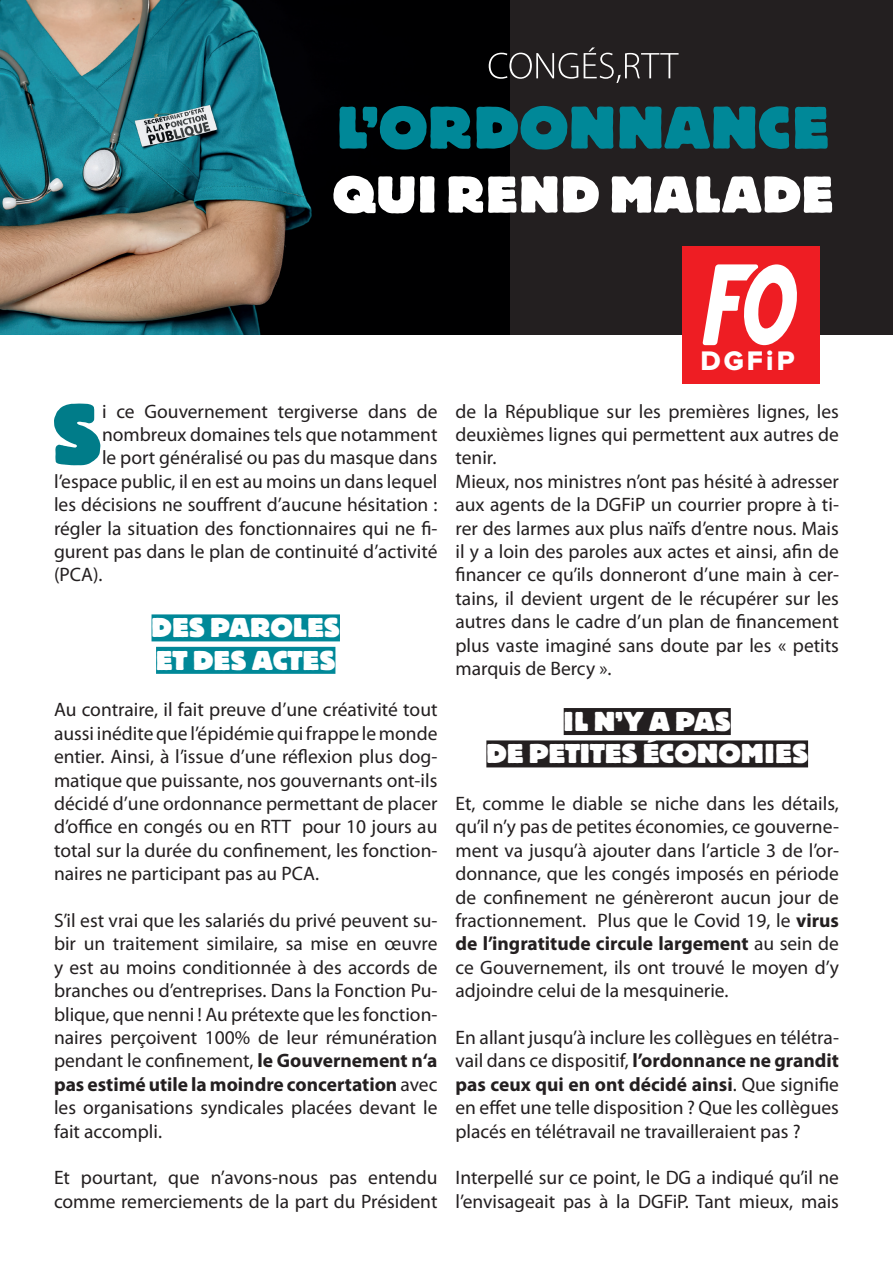
<style>
.page{position:relative;width:893px;height:1263px;background:#fff}
.page>*{position:absolute;margin:0;border:0;box-sizing:border-box;transform-origin:0 0}
.t1{font:800 84.75px "Block BE";color:#007c89}
.t2{font:27.9px "Proxima Nova Extrabld";letter-spacing:.11em;color:#fff}
.t3{font:800 27px "Block BE";letter-spacing:.02em;color:#fff}
.t4{font:800 27px "Block BE";color:#fff}
.t5{font:19.5px/23.4px "Myriad Pro";color:#231f20;text-align:justify}
.s1{font-weight:700}
</style>
<div class="page">
<div style="left:0;top:0;width:893px;height:335px;background:#231f20"></div>
<img style="left:0;top:0;width:509px;height:335px">
<svg style="left:339px;top:106px;width:274px;height:44px;background:#03636f"></svg>
<svg style="left:619px;top:106px;width:170px;height:43px"></svg>
<svg style="left:795px;top:107px;width:33px;height:42px"></svg>
<svg style="left:333px;top:176px;width:102px;height:37px;background:#bababa"></svg>
<svg style="left:448px;top:176px;width:151px;height:37px;background:#c7c6c7"></svg>
<svg style="left:612px;top:176px;width:220px;height:37px"></svg>
<svg style="left:489px;top:53px;width:89px;height:26px"></svg>
<svg style="left:584px;top:48px;width:95px;height:35px"></svg>
<div style="left:152px;top:614px;width:188px;height:27px;background:#008898"></div>
<div style="left:156px;top:647px;width:179px;height:27px;background:#008898"></div>
<div style="left:564px;top:708px;width:167px;height:27px;background:#231f20"></div>
<div style="left:486px;top:740px;width:322px;height:27px;background:#231f20"></div>
<div style="left:682px;top:246px;width:137px;height:138px;background:#ee1d23"></div>
<svg style="left:702px;top:264px;width:95px;height:81px"></svg>
<p class="t1" style="left:53px;top:387px;width:51px">S</p>
<p class="t5" style="left:102px;top:399px;width:337px">i ce Gouvernement tergiverse dans de</p>
<p class="t5" style="left:102px;top:422px;width:337px">nombreux domaines tels que notamment</p>
<p class="t5" style="left:102px;top:446px;width:337px">le port généralisé ou pas du masque dans</p>
<p class="t5" style="left:54px;top:469px;width:385px">l’espace public, il en est au moins un dans lequel</p>
<p class="t5" style="left:54px;top:493px;width:385px">les décisions ne souffrent d’aucune hésitation :</p>
<p class="t5" style="left:54px;top:516px;width:385px">régler la situation des fonctionnaires qui ne fi-</p>
<p class="t5" style="left:54px;top:539px;width:385px">gurent pas dans le plan de continuité d’activité</p>
<p class="t5" style="left:54px;top:563px;width:50px">(PCA).</p>
<p class="t3" style="left:152px;top:613px;width:190px">DES PAROLES</p>
<p class="t4" style="left:156px;top:645px;width:181px">ET DES ACTES</p>
<p class="t5" style="left:54px;top:698px;width:385px">Au contraire, il fait preuve d’une créativité tout aussi inédite que l’épidémie qui frappe le monde entier. Ainsi, à l’issue d’une réflexion plus dog&shy;matique que puissante, nos gouvernants ont-ils décidé d’une ordonnance permettant de placer d’office en congés ou en RTT pour 10 jours au total sur la durée du confinement, les fonction&shy;naires ne participant pas au PCA.</p>
<p class="t5" style="left:54px;top:908px;width:385px">S’il est vrai que les salariés du privé peuvent su&shy;bir un traitement similaire, sa mise en œuvre y est au moins conditionnée à des accords de branches ou d’entreprises. Dans la Fonction Pu&shy;blique, que nenni ! Au prétexte que les fonction&shy;naires perçoivent 100% de leur rémunération pendant le confinement, <span class="s1">le Gouvernement n‘a pas estimé utile la moindre concertation</span> avec les organisations syndicales placées devant le fait accompli.</p>
<p class="t5" style="left:54px;top:1166px;width:385px">Et pourtant, que n’avons-nous pas entendu comme remerciements de la part du Président</p>
<p class="t2" style="left:700px;top:348px;width:96px">DGFiP</p>
<p class="t5" style="left:455px;top:399px;width:385px">de la République sur les premières lignes, les deuxièmes lignes qui permettent aux autres de tenir.</p>
<p class="t5" style="left:455px;top:469px;width:385px">Mieux, nos ministres n’ont pas hésité à adresser aux agents de la DGFiP un courrier propre à ti&shy;rer des larmes aux plus naïfs d’entre nous. Mais il y a loin des paroles aux actes et ainsi, afin de financer ce qu’ils donneront d’une main à cer&shy;tains, il devient urgent de le récupérer sur les autres dans le cadre d’un plan de financement plus vaste imaginé sans doute par les « petits marquis de Bercy ».</p>
<p class="t3" style="left:564px;top:706px;width:169px">IL N’Y A PAS</p>
<p class="t3" style="left:486px;top:739px;width:323px">DE PETITES ÉCONOMIES</p>
<p class="t5" style="left:455px;top:791px;width:385px">Et, comme le diable se niche dans les détails, qu’il n’y pas de petites économies, ce gouverne&shy;ment va jusqu’à ajouter dans l’article 3 de l’or&shy;donnance, que les congés imposés en période de confinement ne génèreront aucun jour de fractionnement. Plus que le Covid 19, le <span class="s1">virus de l’ingratitude circule largement</span> au sein de ce Gouvernement, ils ont trouvé le moyen d’y adjoindre celui de la mesquinerie.</p>
<p class="t5" style="left:455px;top:1025px;width:385px">En allant jusqu’à inclure les collègues en télétra&shy;vail dans ce dispositif, <span class="s1">l’ordonnance ne grandit pas ceux qui en ont décidé ainsi</span>. Que signifie en effet une telle disposition ? Que les collègues placés en télétravail ne travailleraient pas ?</p>
<p class="t5" style="left:455px;top:1166px;width:385px">Interpellé sur ce point, le DG a indiqué qu’il ne l’envisageait pas à la DGFiP. Tant mieux, mais</p>
</div>
